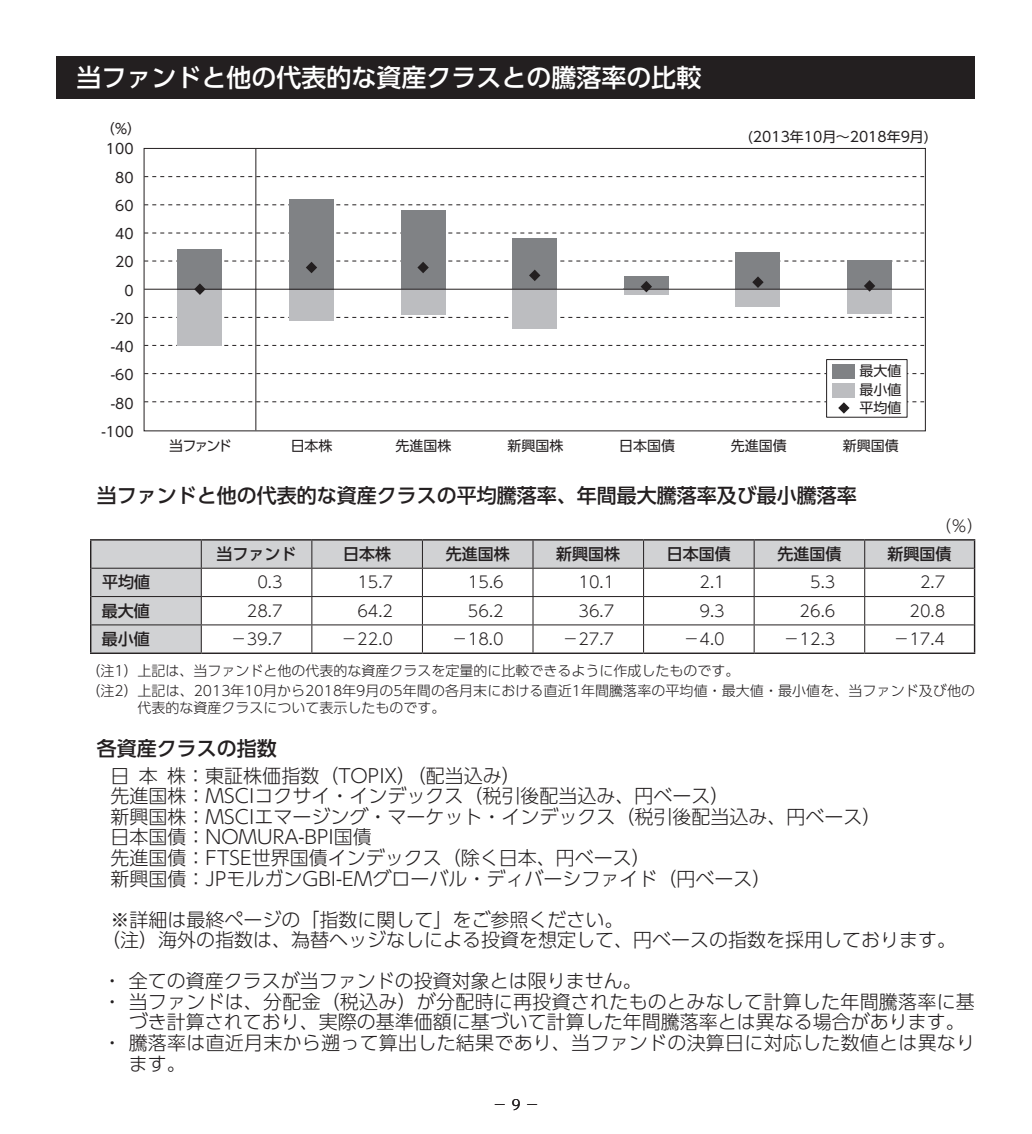
<style>
.page{position:relative;width:1032px;height:1134px;background:#fff}
.page>*{position:absolute;margin:0;border:0;box-sizing:border-box;transform-origin:0 0}
.t1{font:500 25px "UD Shin Go Pro";color:#fff}
.t2{font:500 20px "UD Shin Go Pro";color:#231f20}
.t3{font:300 19px/20.6px "UD Shin Go Pro";color:#231f20}
.t4{font:300 16px "UD Shin Go Pro";color:#231f20}
.t5{font:500 16px "UD Shin Go Pro";color:#231f20}
.t6{font:300 14.2px "UD Reimin Pro";color:#231f20}
.t7{font:300 14px/19.8px "UD Shin Go Pro";color:#231f20}
.t8{font:14px/18.2px "UD Shin Go Pro";color:#231f20;text-align:justify}
</style>
<div class="page">
<div style="left:57px;top:57px;width:918px;height:42px;background:#231f20"></div>
<svg style="left:146px;top:373px;width:778px;height:1px"></svg>
<svg style="left:146px;top:345px;width:778px;height:1px"></svg>
<svg style="left:146px;top:317px;width:778px;height:1px"></svg>
<svg style="left:146px;top:233px;width:778px;height:1px"></svg>
<svg style="left:146px;top:204px;width:778px;height:1px"></svg>
<svg style="left:146px;top:176px;width:778px;height:1px"></svg>
<hr style="left:255px;top:149px;width:1px;height:281px;background:#231f20">
<div style="left:826px;top:360px;width:81px;height:57px;background:#fff"></div>
<div style="left:826px;top:359px;width:81px;height:58px;border:1px solid #231f20"></div>
<div style="left:832px;top:364px;width:23px;height:14px;background:#808285"></div>
<div style="left:832px;top:383px;width:23px;height:14px;background:#bcbdc0"></div>
<svg style="left:144px;top:401px;width:780px;height:13px"></svg>
<div style="left:178px;top:249px;width:44px;height:41px;background:#808285"></div>
<div style="left:289px;top:199px;width:45px;height:91px;background:#808285"></div>
<div style="left:401px;top:210px;width:44px;height:80px;background:#808285"></div>
<div style="left:512px;top:238px;width:45px;height:52px;background:#808285"></div>
<div style="left:736px;top:252px;width:44px;height:38px;background:#808285"></div>
<div style="left:847px;top:260px;width:45px;height:30px;background:#808285"></div>
<div style="left:178px;top:290px;width:44px;height:56px;background:#bcbdc0"></div>
<div style="left:289px;top:290px;width:45px;height:31px;background:#bcbdc0"></div>
<div style="left:401px;top:290px;width:44px;height:25px;background:#bcbdc0"></div>
<div style="left:512px;top:290px;width:45px;height:39px;background:#bcbdc0"></div>
<div style="left:736px;top:290px;width:44px;height:17px;background:#bcbdc0"></div>
<div style="left:847px;top:290px;width:45px;height:24px;background:#bcbdc0"></div>
<svg style="left:144px;top:261px;width:780px;height:34px"></svg>
<svg style="left:91px;top:541px;width:883px;height:111px"></svg>
<hr style="left:90px;top:652px;width:111px;height:2px;background:#231f20">
<hr style="left:201px;top:652px;width:111px;height:2px;background:#231f20">
<hr style="left:312px;top:652px;width:110px;height:2px;background:#231f20">
<hr style="left:422px;top:652px;width:111px;height:2px;background:#231f20">
<hr style="left:533px;top:652px;width:110px;height:2px;background:#231f20">
<hr style="left:643px;top:652px;width:111px;height:2px;background:#231f20">
<hr style="left:754px;top:652px;width:111px;height:2px;background:#231f20">
<hr style="left:865px;top:652px;width:110px;height:2px;background:#231f20">
<hr style="left:90px;top:539px;width:111px;height:2px;background:#231f20">
<hr style="left:201px;top:539px;width:111px;height:2px;background:#231f20">
<hr style="left:312px;top:539px;width:110px;height:2px;background:#231f20">
<hr style="left:422px;top:539px;width:111px;height:2px;background:#231f20">
<hr style="left:533px;top:539px;width:110px;height:2px;background:#231f20">
<hr style="left:643px;top:539px;width:111px;height:2px;background:#231f20">
<hr style="left:754px;top:539px;width:111px;height:2px;background:#231f20">
<hr style="left:865px;top:539px;width:110px;height:2px;background:#231f20">
<hr style="left:91px;top:568px;width:110px;height:1px;background:#231f20">
<hr style="left:201px;top:568px;width:111px;height:1px;background:#231f20">
<hr style="left:312px;top:568px;width:110px;height:1px;background:#231f20">
<hr style="left:422px;top:568px;width:111px;height:1px;background:#231f20">
<hr style="left:533px;top:568px;width:110px;height:1px;background:#231f20">
<hr style="left:643px;top:568px;width:111px;height:1px;background:#231f20">
<hr style="left:754px;top:568px;width:111px;height:1px;background:#231f20">
<hr style="left:865px;top:568px;width:109px;height:1px;background:#231f20">
<hr style="left:91px;top:596px;width:110px;height:1px;background:#231f20">
<hr style="left:201px;top:596px;width:111px;height:1px;background:#231f20">
<hr style="left:312px;top:596px;width:110px;height:1px;background:#231f20">
<hr style="left:422px;top:596px;width:111px;height:1px;background:#231f20">
<hr style="left:533px;top:596px;width:110px;height:1px;background:#231f20">
<hr style="left:643px;top:596px;width:111px;height:1px;background:#231f20">
<hr style="left:754px;top:596px;width:111px;height:1px;background:#231f20">
<hr style="left:865px;top:596px;width:109px;height:1px;background:#231f20">
<hr style="left:91px;top:624px;width:110px;height:1px;background:#231f20">
<hr style="left:201px;top:624px;width:111px;height:1px;background:#231f20">
<svg style="left:201px;top:541px;width:1px;height:111px"></svg>
<hr style="left:312px;top:624px;width:110px;height:1px;background:#231f20">
<svg style="left:311px;top:541px;width:1px;height:111px"></svg>
<hr style="left:422px;top:624px;width:111px;height:1px;background:#231f20">
<svg style="left:422px;top:541px;width:1px;height:111px"></svg>
<hr style="left:533px;top:624px;width:110px;height:1px;background:#231f20">
<svg style="left:532px;top:541px;width:1px;height:111px"></svg>
<hr style="left:643px;top:624px;width:111px;height:1px;background:#231f20">
<svg style="left:643px;top:541px;width:1px;height:111px"></svg>
<hr style="left:754px;top:624px;width:111px;height:1px;background:#231f20">
<svg style="left:754px;top:541px;width:1px;height:111px"></svg>
<hr style="left:865px;top:624px;width:109px;height:1px;background:#231f20">
<svg style="left:864px;top:541px;width:1px;height:111px"></svg>
<svg style="left:90px;top:541px;width:1px;height:111px"></svg>
<svg style="left:974px;top:541px;width:1px;height:111px"></svg>
<h1 class="t1" style="left:77px;top:58px;width:627px">当ファンドと他の代表的な資産クラスとの騰落率の比較</h1>
<p class="t8" style="left:101px;top:119px;width:42px">（％）</p>
<p class="t8" style="left:106px;top:139px;width:29px">100</p>
<p class="t8" style="left:115px;top:168px;width:20px">80</p>
<p class="t8" style="left:115px;top:196px;width:20px">60</p>
<p class="t8" style="left:115px;top:224px;width:20px">40</p>
<p class="t8" style="left:115px;top:253px;width:20px">20</p>
<p class="t8" style="left:124px;top:281px;width:11px">0</p>
<p class="t8" style="left:111px;top:309px;width:24px">-20</p>
<p class="t8" style="left:111px;top:337px;width:24px">-40</p>
<p class="t8" style="left:111px;top:366px;width:24px">-60</p>
<p class="t8" style="left:111px;top:394px;width:24px">-80</p>
<p class="t8" style="left:101px;top:422px;width:34px">-100</p>
<p class="t8" style="left:748px;top:127px;width:183px">(2013年10月～2018年9月)</p>
<p class="t8" style="left:859px;top:361px;width:43px">最大値最小値平均値</p>
<p class="t8" style="left:169px;top:437px;width:64px">当ファンド</p>
<p class="t8" style="left:291px;top:437px;width:43px">日本株</p>
<p class="t8" style="left:395px;top:437px;width:57px">先進国株</p>
<p class="t8" style="left:507px;top:437px;width:57px">新興国株</p>
<p class="t8" style="left:619px;top:437px;width:57px">日本国債</p>
<p class="t8" style="left:731px;top:437px;width:57px">先進国債</p>
<p class="t8" style="left:843px;top:437px;width:57px">新興国債</p>
<p class="t2" style="left:57px;top:479px;width:802px">　　当ファンドと他の代表的な資産クラスの平均騰落率、年間最大騰落率及び最小騰落率</p>
<p class="t4" style="left:935px;top:512px;width:49px">（％）</p>
<p class="t5" style="left:217px;top:541px;width:81px">当ファンド</p>
<p class="t5" style="left:343px;top:541px;width:49px">日本株</p>
<p class="t5" style="left:446px;top:541px;width:65px">先進国株</p>
<p class="t5" style="left:556px;top:541px;width:65px">新興国株</p>
<p class="t5" style="left:667px;top:541px;width:65px">日本国債</p>
<p class="t5" style="left:777px;top:541px;width:65px">先進国債</p>
<p class="t5" style="left:887px;top:541px;width:65px">新興国債</p>
<p class="t5" style="left:102px;top:569px;width:49px">平均値</p>
<p class="t4" style="left:257px;top:569px;width:27px">0.3</p>
<p class="t4" style="left:357px;top:569px;width:37px">15.7</p>
<p class="t4" style="left:468px;top:569px;width:37px">15.6</p>
<p class="t4" style="left:578px;top:569px;width:37px">10.1</p>
<p class="t4" style="left:700px;top:569px;width:27px">2.1</p>
<p class="t4" style="left:810px;top:569px;width:27px">5.3</p>
<p class="t4" style="left:920px;top:569px;width:27px">2.7</p>
<p class="t5" style="left:102px;top:598px;width:49px">最大値</p>
<p class="t4" style="left:247px;top:598px;width:37px">28.7</p>
<p class="t4" style="left:357px;top:598px;width:37px">64.2</p>
<p class="t4" style="left:468px;top:598px;width:37px">56.2</p>
<p class="t4" style="left:578px;top:598px;width:37px">36.7</p>
<p class="t4" style="left:699px;top:598px;width:27px">9.3</p>
<p class="t4" style="left:799px;top:598px;width:37px">26.6</p>
<p class="t4" style="left:909px;top:598px;width:37px">20.8</p>
<p class="t5" style="left:102px;top:626px;width:49px">最小値</p>
<p class="t4" style="left:231px;top:626px;width:53px">－39.7</p>
<p class="t4" style="left:341px;top:626px;width:53px">－22.0</p>
<p class="t4" style="left:452px;top:626px;width:53px">－18.0</p>
<p class="t4" style="left:562px;top:626px;width:53px">－27.7</p>
<p class="t4" style="left:683px;top:626px;width:43px">－4.0</p>
<p class="t4" style="left:783px;top:626px;width:53px">－12.3</p>
<p class="t4" style="left:893px;top:626px;width:53px">－17.4</p>
<p class="t7" style="left:87px;top:660px;width:890px">（注1）上記は、当ファンドと他の代表的な資産クラスを定量的に比較できるように作成したものです。<br>（注2）上記は、2013年10月から2018年9月の5年間の各月末における直近1年間騰落率の平均値・最大値・最小値を、当ファンド及び他の</p>
<p class="t7" style="left:137px;top:697px;width:310px">代表的な資産クラスについて表示したものです。</p>
<p class="t2" style="left:57px;top:733px;width:222px">　　各資産クラスの指数</p>
<p class="t3" style="left:111px;top:764px;width:772px">日 本 株：東証株価指数（TOPIX）（配当込み）<br>先進国株：MSCIコクサイ・インデックス（税引後配当込み、円ベース）<br>新興国株：MSCIエマージング・マーケット・インデックス（税引後配当込み、円ベース）日本国債：NOMURA-BPI国債<br>先進国債：FTSE世界国債インデックス（除く日本、円ベース）<br>新興国債：JPモルガンGBI-EMグローバル・ディバーシファイド（円ベース）</p>
<p class="t3" style="left:101px;top:908px;width:856px;text-indent:10px">※詳細は最終ページの「指数に関して」をご参照ください。<br>（注）海外の指数は、為替ヘッジなしによる投資を想定して、円ベースの指数を採用しております。</p>
<p class="t3" style="left:103px;top:970px;width:540px">・ 全ての資産クラスが当ファンドの投資対象とは限りません。</p>
<p class="t3" style="left:103px;top:991px;width:873px">・ 当ファンドは、分配金（税込み）が分配時に再投資されたものとみなして計算した年間騰落率に基</p>
<p class="t3" style="left:129px;top:1011px;width:837px">づき計算されており、実際の基準価額に基づいて計算した年間騰落率とは異なる場合があります。</p>
<p class="t3" style="left:103px;top:1032px;width:874px">・ 騰落率は直近月末から遡って算出した結果であり、当ファンドの決算日に対応した数値とは異なり</p>
<p class="t3" style="left:129px;top:1052px;width:58px">ます。</p>
<p class="t6" style="left:493px;top:1093px;width:48px">－ 9 －</p>
</div>
